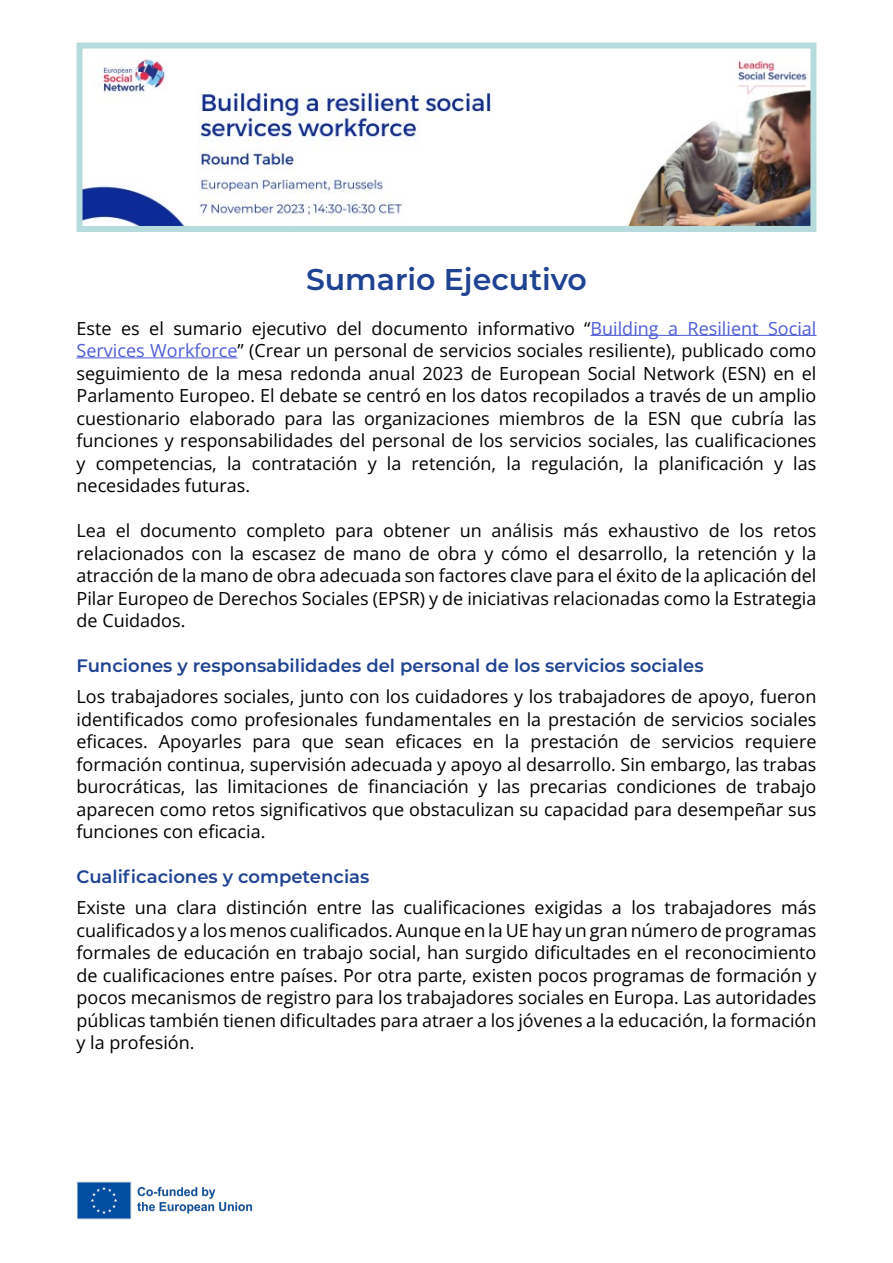
<style>
.page{position:relative;width:893px;height:1263px;background:#fff}
.page>*{position:absolute;margin:0;border:0;box-sizing:border-box;transform-origin:0 0}
.t1{font:600 30px "Montserrat";color:#1f4392}
.t2{font:18px/22.5px "Open Sans";color:#000;text-align:justify}
.t3{font:600 18px "Montserrat";color:#1f4392}
.s1{color:#4f5cd6}
</style>
<div class="page">
<img style="left:76px;top:1181px;width:177px;height:39px">
<hr style="left:591px;top:335px;width:225px;height:1px;background:#4f5cd6">
<hr style="left:77px;top:358px;width:160px;height:1px;background:#4f5cd6">
<img style="left:84px;top:59px;width:725px;height:166px">
<div style="left:77px;top:43px;width:739px;height:189px;border:6px solid #b6dbdc"></div>
<h1 class="t1" style="left:306px;top:258px;width:282px">Sumario Ejecutivo</h1>
<p class="t2" style="left:77px;top:316px;width:741px">Este es el sumario ejecutivo del documento informativo “<span class="s1">Building a Resilient Social Services Workforce</span>” (Crear un personal de servicios sociales resiliente), publicado como seguimiento de la mesa redonda anual 2023 de European Social Network (ESN) en el Parlamento Europeo. El debate se centró en los datos recopilados a través de un amplio cuestionario elaborado para las organizaciones miembros de la ESN que cubría las funciones y responsabilidades del personal de los servicios sociales, las cualificaciones y competencias, la contratación y la retención, la regulación, la planificación y las necesidades futuras.</p>
<p class="t2" style="left:77px;top:519px;width:741px">Lea el documento completo para obtener un análisis más exhaustivo de los retos relacionados con la escasez de mano de obra y cómo el desarrollo, la retención y la atracción de la mano de obra adecuada son factores clave para el éxito de la aplicación del Pilar Europeo de Derechos Sociales (EPSR) y de iniciativas relacionadas como la Estrategia de Cuidados.</p>
<p class="t3" style="left:77px;top:653px;width:629px">Funciones y responsabilidades del personal de los servicios sociales</p>
<p class="t2" style="left:77px;top:685px;width:741px">Los trabajadores sociales, junto con los cuidadores y los trabajadores de apoyo, fueron identificados como profesionales fundamentales en la prestación de servicios sociales eficaces. Apoyarles para que sean eficaces en la prestación de servicios requiere formación continua, supervisión adecuada y apoyo al desarrollo. Sin embargo, las trabas burocráticas, las limitaciones de financiación y las precarias condiciones de trabajo aparecen como retos significativos que obstaculizan su capacidad para desempeñar sus funciones con eficacia.</p>
<p class="t3" style="left:77px;top:864px;width:294px">Cualificaciones y competencias</p>
<p class="t2" style="left:77px;top:896px;width:741px">Existe una clara distinción entre las cualificaciones exigidas a los trabajadores más cualificados y a los menos cualificados. Aunque en la UE hay un gran número de programas formales de educación en trabajo social, han surgido dificultades en el reconocimiento de cualificaciones entre países. Por otra parte, existen pocos programas de formación y pocos mecanismos de registro para los trabajadores sociales en Europa. Las autoridades públicas también tienen dificultades para atraer a los jóvenes a la educación, la formación y la profesión.</p>
</div>
